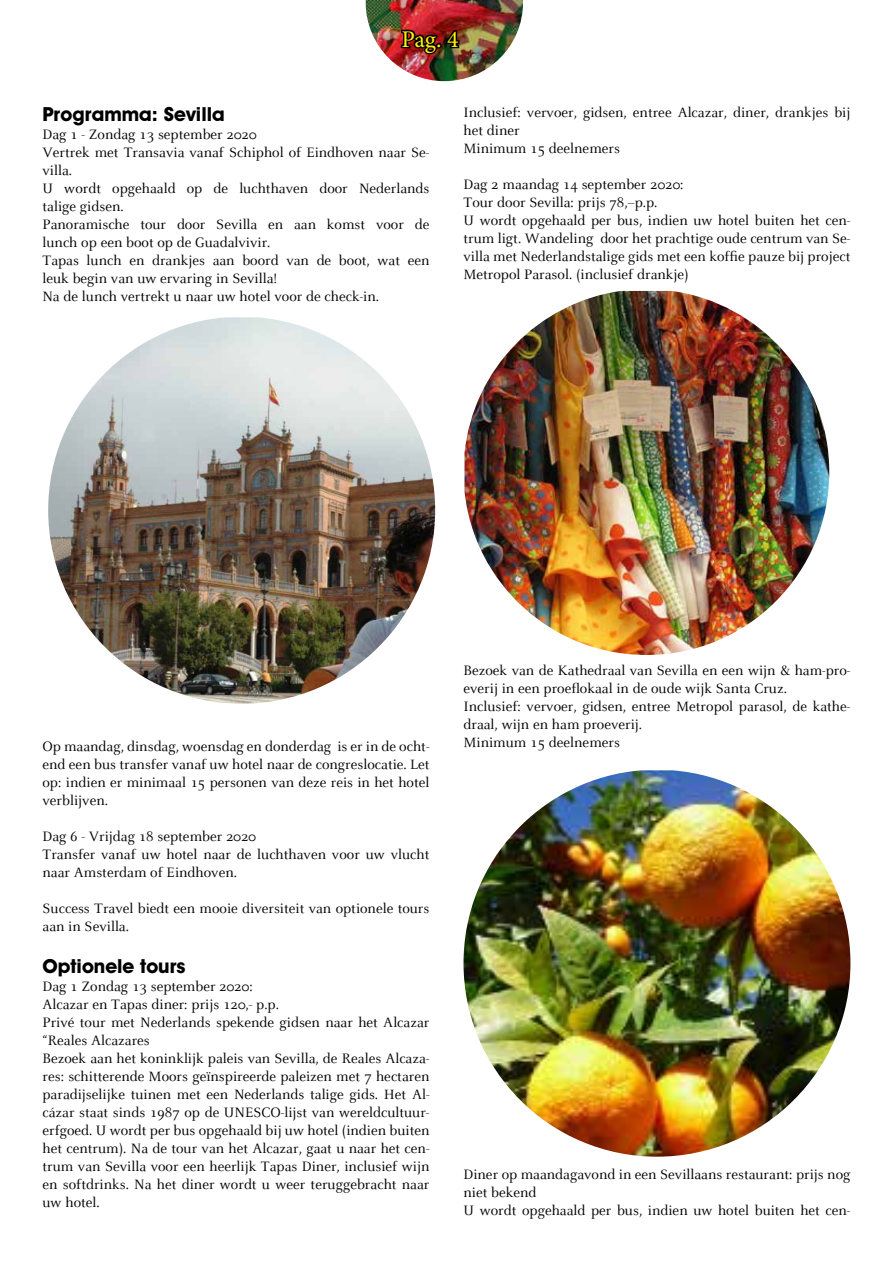
<style>
.page{position:relative;width:893px;height:1263px;background:#fff}
.page>*{position:absolute;margin:0;border:0;box-sizing:border-box;transform-origin:0 0}
.t1{font:24px "Minion Pro";color:#fff200}
.t2{font:700 19.5px "Avant Garde IT Cby BT";color:#000}
.t3{font:15px/18px "Celeste";color:#000}
</style>
<div class="page">
<img style="left:366px;top:0;width:157px;height:81px">
<img style="left:48px;top:317px;width:387px;height:387px;border-radius:189px">
<img style="left:464px;top:291px;width:365px;height:364px">
<img style="left:463px;top:770px;width:387px;height:387px;border-radius:189px">
<h1 class="t1" style="left:401px;top:25px;width:59px">Pag. 4</h1>
<h2 class="t2" style="left:43px;top:102px;width:184px">Programma: Sevilla</h2>
<p class="t3" style="left:43px;top:126px;width:388px">Dag 1 - Zondag 13 september 2020<br>Vertrek met Transavia vanaf Schiphol of Eindhoven naar Se&shy;villa.<br>U wordt opgehaald op de luchthaven door Nederlands talige gidsen.<br>Panoramische tour door Sevilla en aan komst voor de lunch op een boot op de Guadalvivir.<br>Tapas lunch en drankjes aan boord van de boot, wat een leuk begin van uw ervaring in Sevilla!<br>Na de lunch vertrekt u naar uw hotel voor de check-in.</p>
<p class="t3" style="left:463px;top:104px;width:388px">Inclusief: vervoer, gidsen, entree Alcazar, diner, drankjes bij het diner<br>Minimum 15 deelnemers</p>
<p class="t3" style="left:463px;top:176px;width:388px">Dag 2 maandag 14 september 2020:<br>Tour door Sevilla: prijs 78,--p.p.<br>U wordt opgehaald per bus, indien uw hotel buiten het cen&shy;trum ligt. Wandeling door het prachtige oude centrum van Se&shy;villa met Nederlandstalige gids met een koffie pauze bij project Metropol Parasol. (inclusief drankje)</p>
<p class="t3" style="left:43px;top:738px;width:388px;text-align:justify">Op maandag, dinsdag, woensdag en donderdag is er in de ocht&shy;end een bus transfer vanaf uw hotel naar de congreslocatie. Let op: indien er minimaal 15 personen van deze reis in het hotel verblijven.</p>
<p class="t3" style="left:43px;top:828px;width:388px">Dag 6 - Vrijdag 18 september 2020<br>Transfer vanaf uw hotel naar de luchthaven voor uw vlucht naar Amsterdam of Eindhoven.</p>
<p class="t3" style="left:43px;top:900px;width:388px">Success Travel biedt een mooie diversiteit van optionele tours aan in Sevilla.</p>
<h2 class="t2" style="left:43px;top:954px;width:145px">Optionele tours</h2>
<p class="t3" style="left:43px;top:977px;width:389px">Dag 1 Zondag 13 september 2020:<br>Alcazar en Tapas diner: prijs 120,- p.p.<br>Privé tour met Nederlands spekende gidsen naar het Alcazar “Reales Alcazares<br>Bezoek aan het koninklijk paleis van Sevilla, de Reales Alcaza&shy;res: schitterende Moors geïnspireerde paleizen met 7 hectaren paradijselijke tuinen met een Nederlands talige gids. Het Al&shy;cázar staat sinds 1987 op de UNESCO-lijst van wereldcultuur&shy;erfgoed. U wordt per bus opgehaald bij uw hotel (indien buiten het centrum). Na de tour van het Alcazar, gaat u naar het cen&shy;trum van Sevilla voor een heerlijk Tapas Diner, inclusief wijn en softdrinks. Na het diner wordt u weer teruggebracht naar uw hotel.</p>
<p class="t3" style="left:463px;top:662px;width:388px">Bezoek van de Kathedraal van Sevilla en een wijn &amp; ham-pro&shy;everij in een proeflokaal in de oude wijk Santa Cruz.<br>Inclusief: vervoer, gidsen, entree Metropol parasol, de kathe&shy;draal, wijn en ham proeverij.<br>Minimum 15 deelnemers</p>
<p class="t3" style="left:463px;top:1166px;width:388px">Diner op maandagavond in een Sevillaans restaurant: prijs nog niet bekend<br>U wordt opgehaald per bus, indien uw hotel buiten het cen-</p>
</div>
